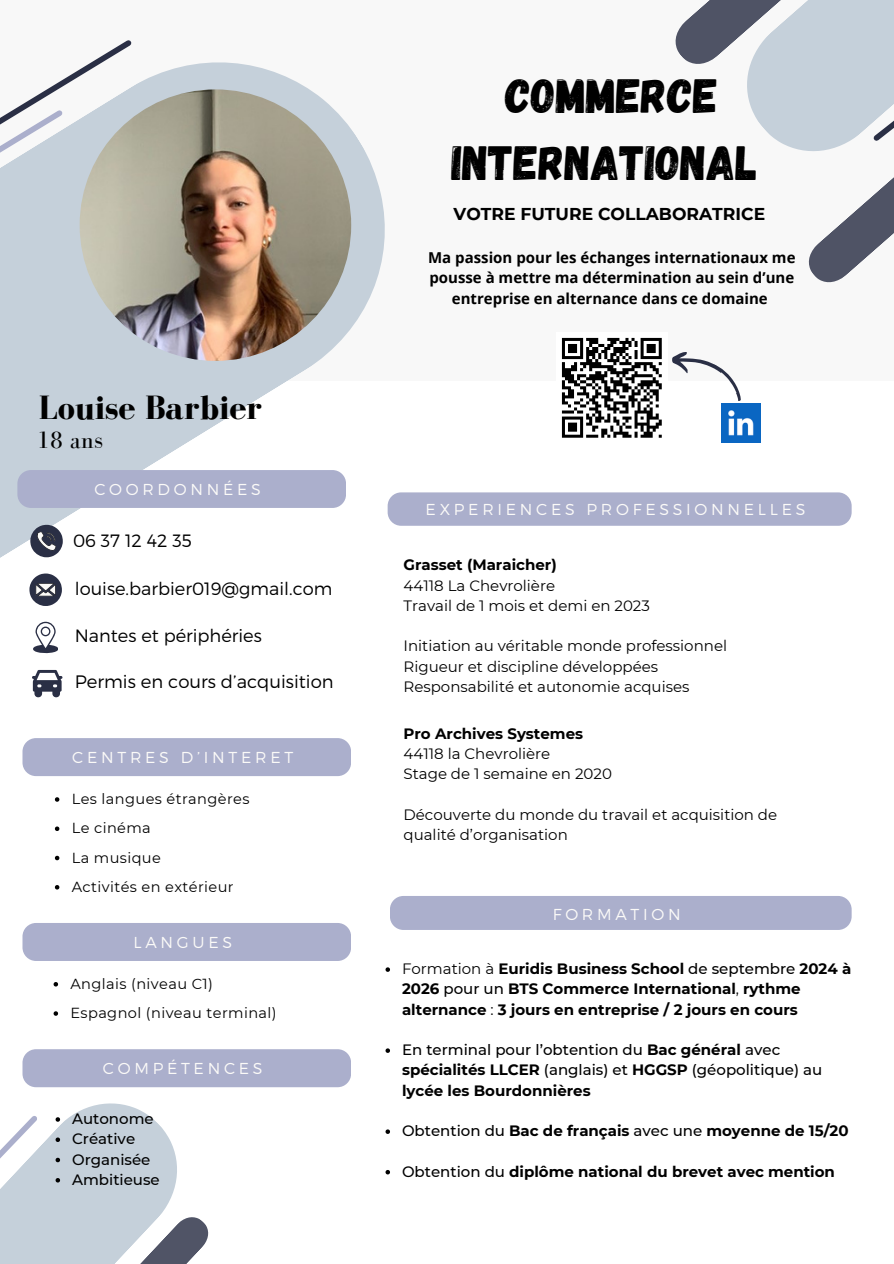
<style>
.page{position:relative;width:894px;height:1264px;background:#fff}
.page>*{position:absolute;margin:0;border:0;box-sizing:border-box;transform-origin:0 0}
.t1{font:48px/66.3px "Gagalin";color:#000;text-align:center}
.t2{font:700 34.65px "Bodoni FLF";color:#000}
.t3{font:24.75px "Bodoni FLF";color:#000}
.t4{font:300 18px "Montserrat";color:#000}
.t5{font:300 17.85px "Montserrat";color:#000}
.t6{font:700 17.1px "Montserrat";color:#000}
.t7{font:300 15.9px "Montserrat";letter-spacing:.235em;color:#fbfaf8}
.t8{font:700 15px/20.2px "Montserrat";color:#010101}
.t9{font:15px/20.2px "Montserrat";color:#010101}
.t10{font:500 15px/20.2px "Montserrat";color:#010101}
.t11{font:700 15px/20.2px "Open Sans";color:#000;text-align:center}
.t12{font:14.55px "Montserrat";letter-spacing:.025em;color:#010101}
.s1{font-weight:400}
.s2{font-weight:500}
.s3{font-weight:700}
</style>
<div class="page">
<div style="left:0;top:0;width:893px;height:380px;background:#f8f8f8"></div>
<svg style="left:0;top:62px;width:385px;height:496px;fill:#c5d0da"></svg>
<img style="left:80px;top:89px;width:271px;height:272px;border-radius:50%">
<svg style="left:0;top:40px;width:136px;height:237px"></svg>
<div style="left:387px;top:492px;width:464px;height:34px;background:#abafcc;border-radius:14px"></div>
<div style="left:390px;top:896px;width:461px;height:34px;background:#abafcc;border-radius:14px"></div>
<svg style="left:29px;top:573px;width:33px;height:33px"></svg>
<svg style="left:30px;top:525px;width:33px;height:32px"></svg>
<div style="left:22px;top:738px;width:329px;height:38px;background:#abafcc;border-radius:14px"></div>
<div style="left:17px;top:470px;width:329px;height:38px;background:#abafcc;border-radius:13px"></div>
<svg style="left:675px;top:0;width:218px;height:283px"></svg>
<div style="left:22px;top:1049px;width:329px;height:38px;background:#abafcc;border-radius:13px"></div>
<div style="left:22px;top:923px;width:329px;height:38px;background:#abafcc;border-radius:13px"></div>
<svg style="left:32px;top:670px;width:30px;height:28px"></svg>
<svg style="left:33px;top:621px;width:25px;height:33px"></svg>
<img style="left:721px;top:404px;width:39px;height:38px">
<svg style="left:55px;top:797px;width:4px;height:4px"></svg>
<svg style="left:55px;top:826px;width:4px;height:5px"></svg>
<svg style="left:55px;top:855px;width:4px;height:5px"></svg>
<svg style="left:55px;top:885px;width:4px;height:4px"></svg>
<svg style="left:385px;top:967px;width:5px;height:4px"></svg>
<svg style="left:385px;top:1048px;width:5px;height:4px"></svg>
<svg style="left:385px;top:1129px;width:5px;height:4px"></svg>
<svg style="left:385px;top:1170px;width:5px;height:4px"></svg>
<svg style="left:54px;top:982px;width:4px;height:4px"></svg>
<svg style="left:54px;top:1011px;width:4px;height:4px"></svg>
<svg style="left:0;top:1103px;width:209px;height:160px"></svg>
<div style="left:555px;top:332px;width:112px;height:112px;background:#fff"></div>
<svg style="left:561px;top:337px;width:189px;height:102px"></svg>
<h6 class="t2" style="left:38px;top:389px;width:225px">Louise Barbier</h6>
<p class="t3" style="left:36px;top:426px;width:68px">18 ans</p>
<p class="t7" style="left:94px;top:479px;width:168px">COORDONNÉES</p>
<h4 class="t5" style="left:73px;top:529px;width:120px">06 37 12 42 35</h4>
<h1 class="t5" style="left:75px;top:577px;width:259px">louise.barbier019@gmail.com</h1>
<p class="t5" style="left:75px;top:623px;width:188px">Nantes et périphéries</p>
<p class="t4" style="left:75px;top:669px;width:260px">Permis en cours d’acquisition</p>
<h6 class="t7" style="left:72px;top:746px;width:222px">CENTRES D’INTERET</h6>
<p class="t12" style="left:72px;top:790px;width:179px">Les langues étrangères</p>
<p class="t12" style="left:72px;top:819px;width:81px">Le cinéma</p>
<p class="t12" style="left:72px;top:848px;width:91px">La musique</p>
<h6 class="t12" style="left:72px;top:877px;width:163px">Activités en extérieur</h6>
<p class="t7" style="left:133px;top:931px;width:100px">LANGUES</p>
<p class="t12" style="left:70px;top:974px;width:144px">Anglais (niveau C1)</p>
<p class="t12" style="left:70px;top:1003px;width:208px">Espagnol (niveau terminal)</p>
<h5 class="t7" style="left:103px;top:1057px;width:161px">COMPÉTENCES</h5>
<p class="t10" style="left:72px;top:1108px;width:83px">Autonome</p>
<p class="t10" style="left:72px;top:1128px;width:65px">Créative</p>
<p class="t10" style="left:72px;top:1148px;width:80px">Organisée</p>
<p class="t10" style="left:72px;top:1169px;width:89px">Ambitieuse</p>
<p class="t1" style="left:452px;top:61px;width:307px">COMMERCE<br>INTERNATIONAL</p>
<h5 class="t6" style="left:453px;top:203px;width:313px">VOTRE FUTURE COLLABORATRICE</h5>
<p class="t11" style="left:428px;top:247px;width:369px">Ma passion pour les échanges internationaux me pousse à mettre ma détermination au sein d’une entreprise en alternance dans ce domaine</p>
<h2 class="t7" style="left:425px;top:499px;width:381px">EXPERIENCES PROFESSIONNELLES</h2>
<p class="t8" style="left:403px;top:555px;width:155px">Grasset (Maraicher)</p>
<p class="t9" style="left:403px;top:575px;width:153px">44118 La Chevrolière</p>
<p class="t9" style="left:403px;top:595px;width:248px">Travail de 1 mois et demi en 2023</p>
<p class="t9" style="left:403px;top:636px;width:325px">Initiation au véritable monde professionnel</p>
<h5 class="t9" style="left:403px;top:656px;width:256px">Rigueur et discipline développées</h5>
<h6 class="t9" style="left:403px;top:676px;width:287px">Responsabilité et autonomie acquises</h6>
<p class="t8" style="left:403px;top:723px;width:181px">Pro Archives Systemes</p>
<p class="t9" style="left:403px;top:743px;width:148px">44118 la Chevrolière</p>
<p class="t9" style="left:403px;top:764px;width:210px">Stage de 1 semaine en 2020</p>
<p class="t9" style="left:403px;top:804px;width:375px">Découverte du monde du travail et acquisition de qualité d’organisation</p>
<h3 class="t7" style="left:552px;top:903px;width:129px">FORMATION</h3>
<p class="t8" style="left:402px;top:958px;width:450px"><span class="s1">Formation à</span> Euridis Business School <span class="s2">de septembre</span> 2024 à<br>2026 <span class="s2">pour un</span> BTS Commerce International<span class="s1">,</span> rythme alternance <span class="s1">:</span> 3 jours en entreprise / 2 jours en cours</p>
<p class="t10" style="left:402px;top:1039px;width:422px">En terminal pour l’obtention du <span class="s3">Bac général</span> avec <span class="s3">spécialités LLCER</span> (anglais) et <span class="s3">HGGSP</span> (géopolitique) au <span class="s3">lycée les Bourdonnières</span></p>
<p class="t8" style="left:402px;top:1120px;width:448px"><span class="s2">Obtention du</span> Bac de français <span class="s2">avec une</span> moyenne de 15/20</p>
<h6 class="t8" style="left:402px;top:1161px;width:434px"><span class="s2">Obtention du</span> diplôme national du brevet avec mention</h6>
</div>
